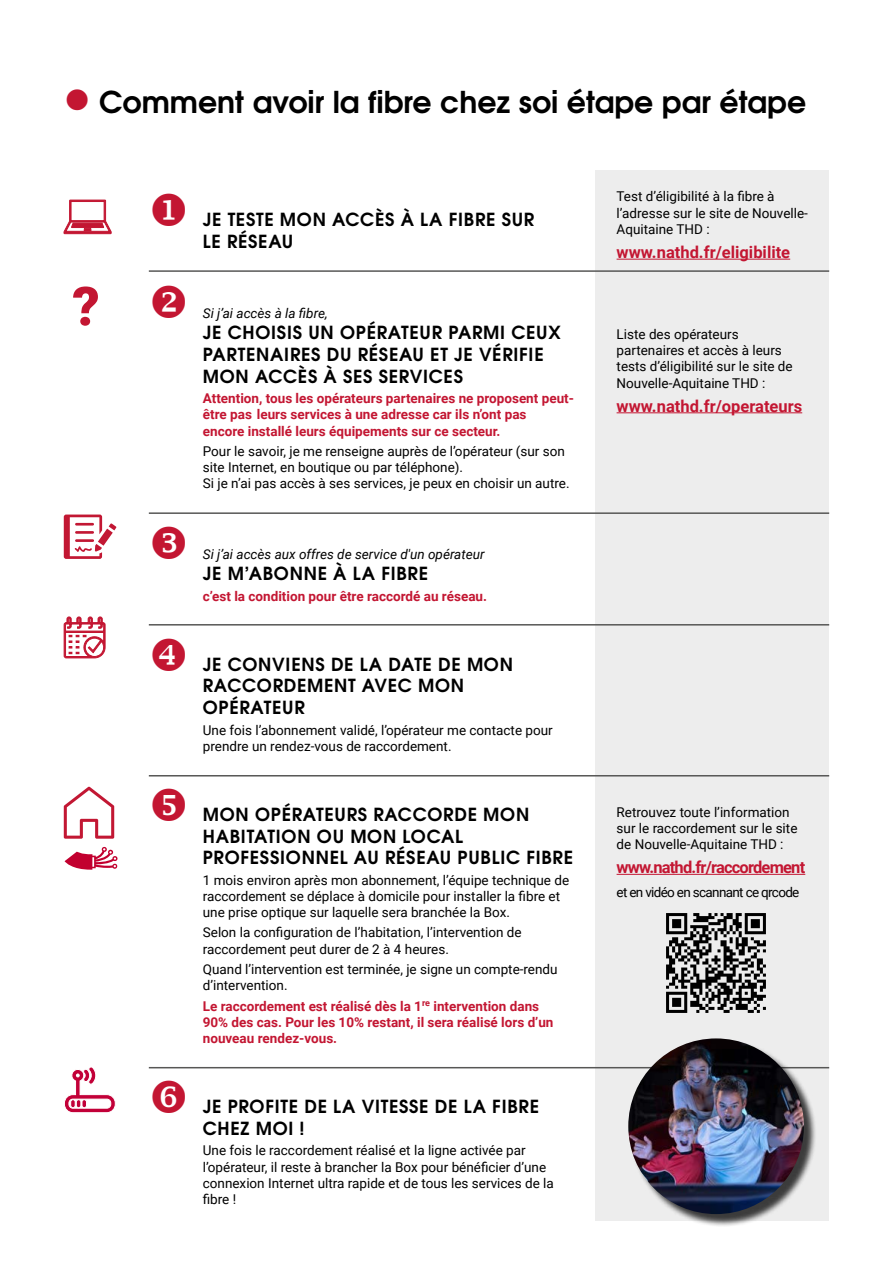
<style>
.page{position:relative;width:893px;height:1263px;background:#fff}
.page>*{position:absolute;margin:0;border:0;box-sizing:border-box;transform-origin:0 0}
.t1{font:900 54px "Roboto";color:#c31632}
.t2{font:700 30px "Te X Gyre Adventor";color:#000}
.t3{font:700 18px/21.6px "Te X Gyre Adventor";letter-spacing:.04em;color:#000}
.t4{font:700 16.5px "Roboto";color:#c31632}
.t5{font:700 16.5px "Roboto";letter-spacing:-.05em;color:#c31632}
.t6{font:13.5px/16.2px "Roboto";color:#000}
.t7{font:700 13.5px/16.2px "Roboto";color:#c31632}
.t8{font:italic 13.5px "Roboto";color:#000}
.t9{font:13.5px "Roboto";letter-spacing:-.05em;color:#000}
.s1{color:#c31632}
</style>
<div class="page">
<svg style="left:64px;top:1067px;width:51px;height:46px"></svg>
<div style="left:70px;top:1099px;width:5px;height:9px;border:1px solid #fff;border-radius:2px"></div>
<div style="left:76px;top:1100px;width:5px;height:8px;background:#c20038;border-radius:2px"></div>
<div style="left:76px;top:1099px;width:5px;height:9px;border:1px solid #fff;border-radius:2px"></div>
<div style="left:82px;top:1100px;width:5px;height:8px;background:#c20038;border-radius:2px"></div>
<div style="left:82px;top:1099px;width:5px;height:9px;border:1px solid #fff;border-radius:2px"></div>
<svg style="left:65px;top:847px;width:53px;height:23px"></svg>
<svg style="left:63px;top:616px;width:43px;height:43px"></svg>
<svg style="left:64px;top:200px;width:48px;height:34px"></svg>
<div style="left:595px;top:170px;width:234px;height:1050px;background:#ededed"></div>
<hr style="left:617px;top:259px;width:173px;height:1px;background:#c31632">
<hr style="left:617px;top:412px;width:185px;height:1px;background:#c31632">
<hr style="left:617px;top:874px;width:188px;height:1px;background:#c31632">
<hr style="left:149px;top:270px;width:680px;height:2px;background:#575756">
<hr style="left:149px;top:512px;width:680px;height:2px;background:#575756">
<hr style="left:149px;top:624px;width:680px;height:1px;background:#575756">
<hr style="left:149px;top:775px;width:680px;height:1px;background:#575756">
<hr style="left:149px;top:1067px;width:680px;height:1px;background:#575756">
<svg style="left:64px;top:514px;width:52px;height:45px"></svg>
<svg style="left:64px;top:786px;width:50px;height:53px"></svg>
<div style="left:630px;top:1040px;width:186px;height:187px;background:#000;opacity:.75"></div>
<img style="left:628px;top:1038px;width:176px;height:176px;border-radius:88px">
<img style="left:666px;top:913px;width:100px;height:100px">
<h2 class="t2" style="left:64px;top:76px;width:744px"><span class="s1">●</span> Comment avoir la fibre chez soi étape par étape</h2>
<h1 class="t1" style="left:72px;top:268px;width:29px">?</h1>
<h3 class="t3" style="left:203px;top:207px;width:333px;text-indent:-54px"><span class="s1">◆</span> JE TESTE MON ACCÈS À LA FIBRE SUR<br>LE RÉSEAU</h3>
<p class="t8" style="left:149px;top:304px;width:180px"><span class="s1">❖</span> Si j’ai accès à la fibre,</p>
<h3 class="t3" style="left:203px;top:320px;width:359px">JE CHOISIS UN OPÉRATEUR PARMI CEUX<br>PARTENAIRES DU RÉSEAU ET JE VÉRIFIE<br>MON ACCÈS À SES SERVICES</h3>
<p class="t7" style="left:203px;top:390px;width:373px">Attention, tous les opérateurs partenaires ne proposent peut&shy;être pas leurs services à une adresse car ils n’ont pas<br>encore installé leurs équipements sur ce secteur.</p>
<p class="t6" style="left:203px;top:443px;width:368px">Pour le savoir, je me renseigne auprès de l’opérateur (sur son site Internet, en boutique ou par téléphone).<br>Si je n’ai pas accès à ses services, je peux en choisir un autre.</p>
<p class="t8" style="left:203px;top:544px;width:283px">Si j’ai accès aux offres de service d'un opérateur</p>
<h3 class="t3" style="left:203px;top:561px;width:227px">JE M’ABONNE À LA FIBRE</h3>
<p class="t7" style="left:203px;top:587px;width:286px">c’est la condition pour être raccordé au réseau.</p>
<h3 class="t3" style="left:203px;top:652px;width:312px">JE CONVIENS DE LA DATE DE MON<br>RACCORDEMENT AVEC MON<br>OPÉRATEUR</h3>
<p class="t6" style="left:203px;top:721px;width:351px">Une fois l’abonnement validé, l’opérateur me contacte pour prendre un rendez-vous de raccordement.</p>
<h3 class="t3" style="left:203px;top:802px;width:372px">MON OPÉRATEURS RACCORDE MON<br>HABITATION OU MON LOCAL<br>PROFESSIONNEL AU RÉSEAU PUBLIC FIBRE</h3>
<p class="t6" style="left:203px;top:871px;width:368px">1 mois environ après mon abonnement, l’équipe technique de raccordement se déplace à domicile pour installer la fibre et une prise optique sur laquelle sera branchée la Box.</p>
<p class="t6" style="left:203px;top:924px;width:320px">Selon la configuration de l’habitation, l’intervention de raccordement peut durer de 2 à 4 heures.</p>
<p class="t6" style="left:203px;top:961px;width:356px">Quand l’intervention est terminée, je signe un compte-rendu d’intervention.</p>
<p class="t7" style="left:203px;top:997px;width:352px">Le raccordement est réalisé dès la 1<sup>re</sup> intervention dans<br>90% des cas. Pour les 10% restant, il sera réalisé lors d’un nouveau rendez-vous.</p>
<h3 class="t3" style="left:203px;top:1094px;width:338px">JE PROFITE DE LA VITESSE DE LA FIBRE<br>CHEZ MOI !</h3>
<p class="t6" style="left:203px;top:1142px;width:352px">Une fois le raccordement réalisé et la ligne activée par l’opérateur, il reste à brancher la Box pour bénéficier d’une connexion Internet ultra rapide et de tous les services de la fibre !</p>
<p class="t6" style="left:617px;top:188px;width:193px">Test d’éligibilité à la fibre à l’adresse sur le site de Nouvelle-<br>Aquitaine THD :</p>
<p class="t4" style="left:617px;top:240px;width:175px">www.nathd.fr/eligibilite</p>
<p class="t6" style="left:617px;top:326px;width:178px">Liste des opérateurs partenaires et accès à leurs tests d’éligibilité sur le site de<br>Nouvelle-Aquitaine THD :</p>
<p class="t4" style="left:617px;top:394px;width:187px">www.nathd.fr/operateurs</p>
<p class="t6" style="left:617px;top:803px;width:182px">Retrouvez toute l’information sur le raccordement sur le site de Nouvelle-Aquitaine THD :</p>
<p class="t5" style="left:617px;top:856px;width:190px">www.nathd.fr/raccordement</p>
<p class="t9" style="left:617px;top:883px;width:184px">et en vidéo en scannant ce qrcode</p>
</div>
